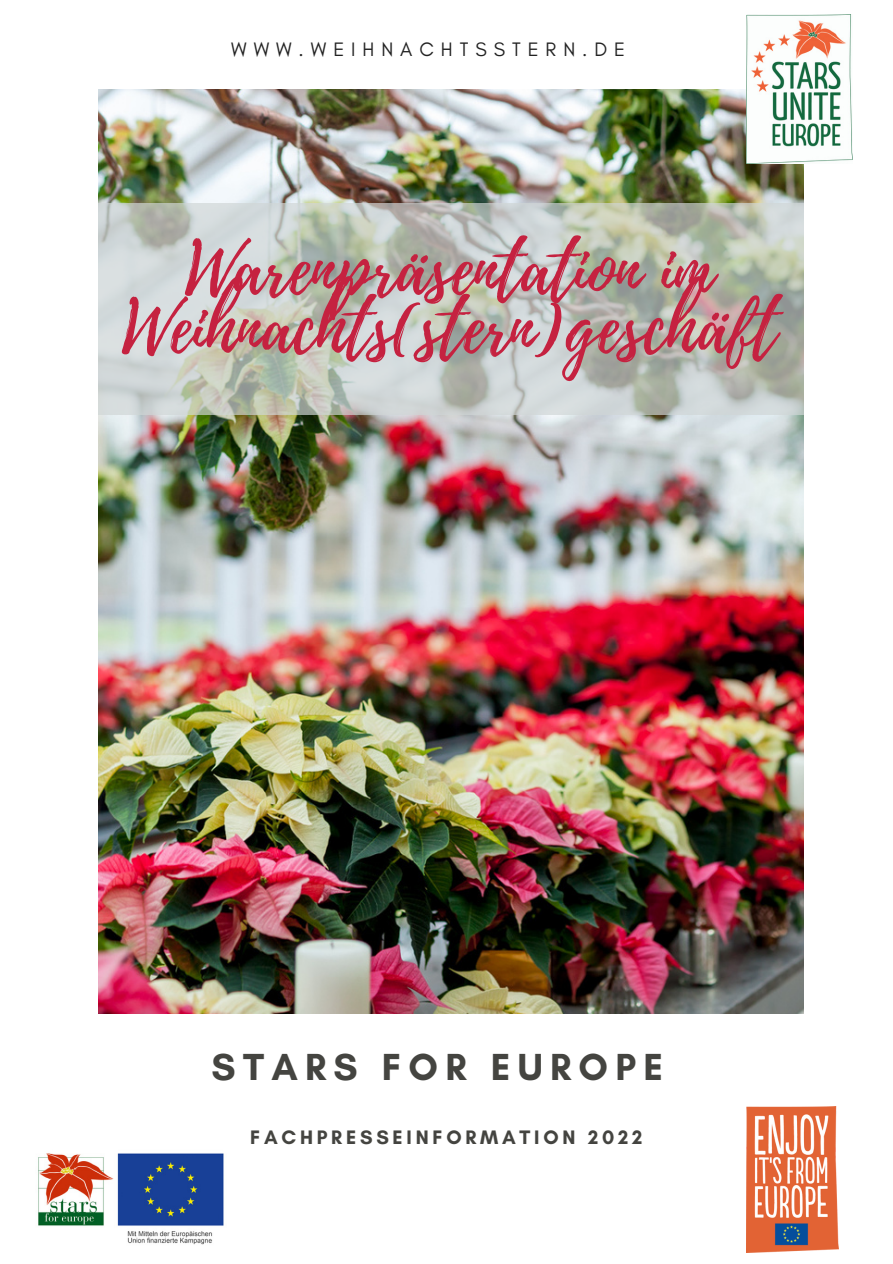
<style>
.page{position:relative;width:893px;height:1264px;background:#fff}
.page>*{position:absolute;margin:0;border:0;box-sizing:border-box;transform-origin:0 0}
.t1{font:72px/58.5px "Playlist Script";color:#c52240;text-align:center}
.t2{font:700 38.4px "Glacial Indifference";letter-spacing:.19em;color:#444440}
.t3{font:700 19.95px "Glacial Indifference";letter-spacing:.19em;color:#444440}
.t4{font:19.8px "Glacial Indifference";letter-spacing:.35em;color:#222}
</style>
<div class="page">
<img style="left:99px;top:89px;width:704px;height:924px">
<img style="left:747px;top:1106px;width:91px;height:146px">
<img style="left:747px;top:14px;width:105px;height:150px">
<img style="left:38px;top:1153px;width:186px;height:92px">
<svg style="left:99px;top:203px;width:704px;height:212px;background:#bfc5bd"></svg>
<p class="t4" style="left:231px;top:37px;width:395px">WWW.WEIHNACHTSSTERN.DE</p>
<p class="t1" style="left:122px;top:242px;width:656px">Warenpräsentation im<br>Weihnachts(stern)geschäft</p>
<p class="t2" style="left:211px;top:1043px;width:453px">STARS FOR EUROPE</p>
<p class="t3" style="left:250px;top:1124px;width:393px">FACHPRESSEINFORMATION 2022</p>
</div>
